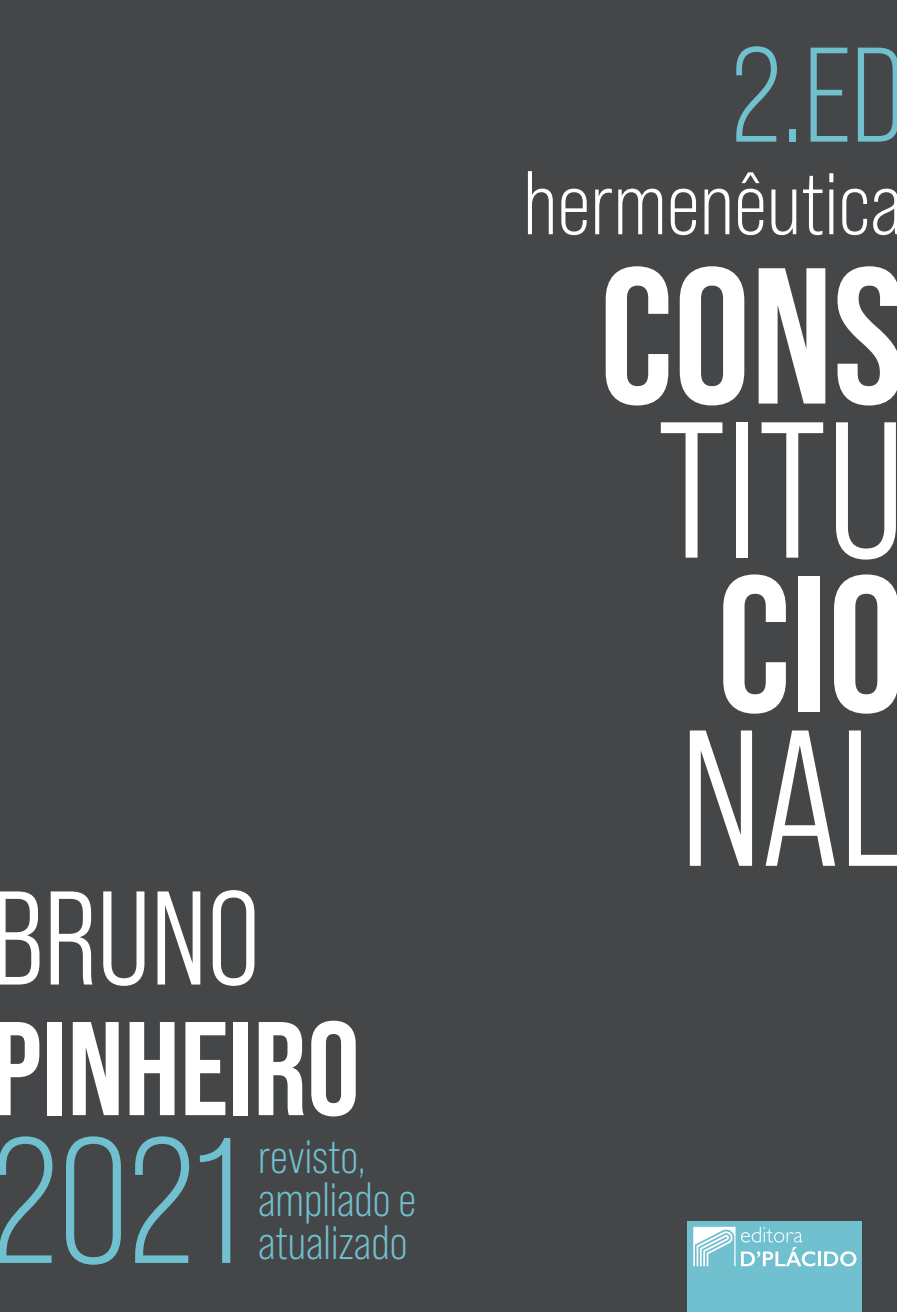
<style>
.page{position:relative;width:897px;height:1312px;background:#454647}
.page>*{position:absolute;margin:0;border:0;box-sizing:border-box;transform-origin:0 0}
.t1{font:700 193.2px "Bebas Neue Pro";color:#fff}
.t2{font:193.2px "Bebas Neue Pro Middle";color:#fff}
.t3{font:178.2px "Bebas Neue Pro";color:#70c0d0}
.t4{font:134.2px "Bebas Neue Pro";color:#70c0d0}
.t5{font:700 133px "Bebas Neue Pro";color:#fff}
.t6{font:133px "Bebas Neue Pro Middle";color:#fff}
.t7{font:90.2px "Bebas Neue Pro";color:#fff}
.t8{font:48.2px/42.8px "Bebas Neue Pro";color:#70c0d0}
</style>
<div class="page">
<div style="left:688px;top:1221px;width:174px;height:91px;background:#70c0d0"></div>
<svg style="left:693px;top:1227px;width:42px;height:39px"></svg>
<hr style="left:818px;top:1251px;width:3px;height:15px;background:#fff">
<svg style="left:824px;top:1251px;width:32px;height:15px"></svg>
<svg style="left:741px;top:1227px;width:74px;height:39px"></svg>
<h3 class="t6" style="left:-9px;top:864px;width:271px">BRUNO</h3>
<h3 class="t5" style="left:-9px;top:993px;width:371px">PINHEIRO</h3>
<h2 class="t3" style="left:-8px;top:1102px;width:250px">2021</h2>
<p class="t8" style="left:258px;top:1135px;width:159px">revisto, ampliado e atualizado</p>
<h3 class="t4" style="left:732px;top:21px;width:175px">2.ED</h3>
<h3 class="t7" style="left:523px;top:153px;width:381px">hermenêutica</h3>
<h1 class="t1" style="left:599px;top:226px;width:307px">CONS</h1>
<h1 class="t2" style="left:657px;top:382px;width:249px">TITU</h1>
<h1 class="t1" style="left:717px;top:534px;width:190px">CIO</h1>
<h1 class="t2" style="left:680px;top:691px;width:226px">NAL</h1>
</div>
